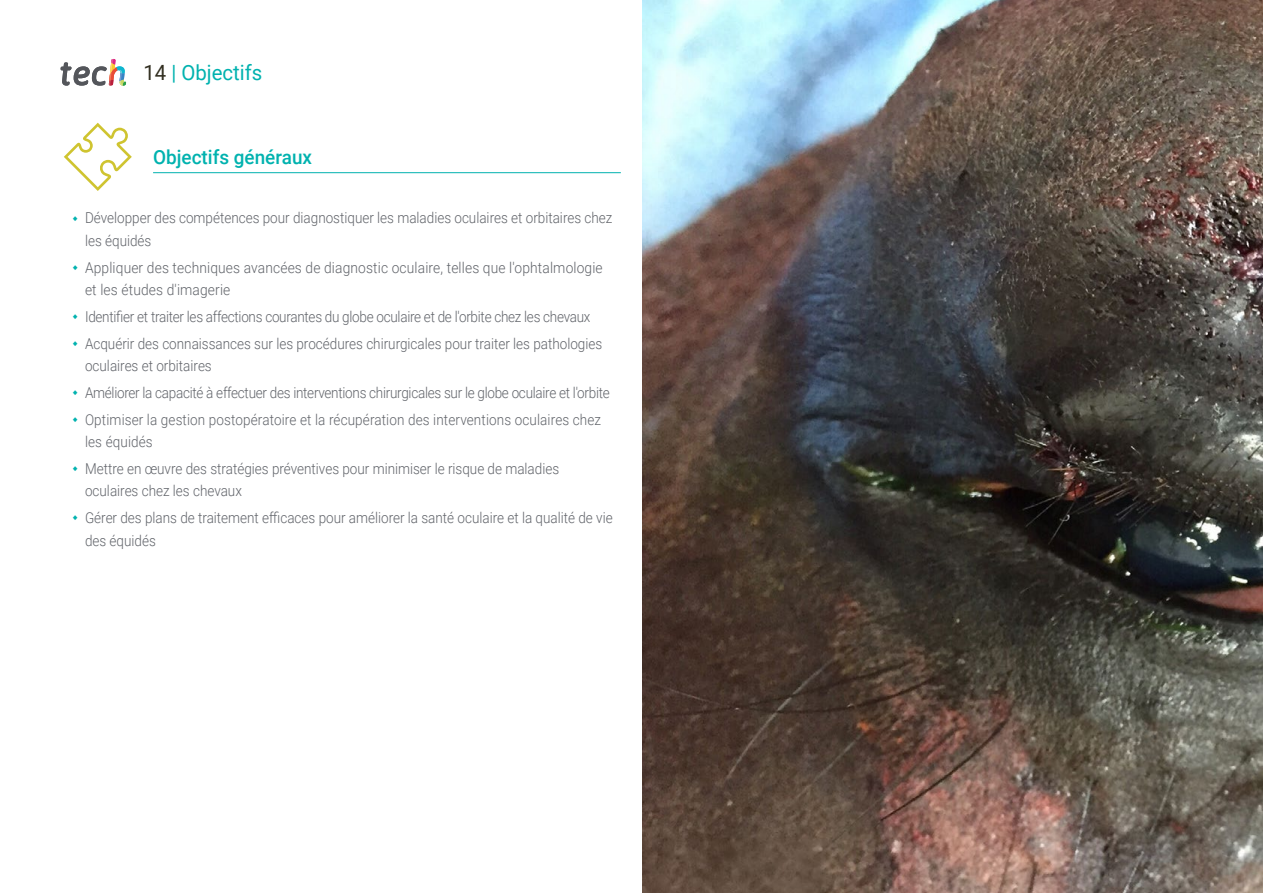
<style>
.page{position:relative;width:1263px;height:893px;background:#fff}
.page>*{position:absolute;margin:0;border:0;box-sizing:border-box;transform-origin:0 0}
.t1{font:21px "Roboto";color:#00b2af}
.t2{font:500 19.5px "Roboto";color:#00b2af}
.t3{font:300 15px/26.7px "Roboto";color:#61646a;scale:.9 1}
.t4{font:300 15px/22.5px "Roboto";color:#61646a;scale:.92 1}
.s1{color:#312e20}
</style>
<div class="page">
<img style="left:642px;top:0;width:621px;height:893px">
<hr style="left:153px;top:172px;width:468px;height:1px;background:#00b2af">
<svg style="left:64px;top:123px;width:68px;height:68px"></svg>
<svg style="left:61px;top:59px;width:65px;height:27px"></svg>
<h1 class="t1" style="left:144px;top:57px;width:120px"><span class="s1">14</span> | Objectifs</h1>
<h2 class="t2" style="left:153px;top:144px;width:160px">Objectifs généraux</h2>
<p class="t3" style="left:85px;top:206px;width:587px;line-height:22.5px">Développer des compétences pour diagnostiquer les maladies oculaires et orbitaires chez les équidés</p>
<p class="t4" style="left:85px;top:255px;width:564px">Appliquer des techniques avancées de diagnostic oculaire, telles que l'ophtalmologie et les études d'imagerie</p>
<p class="t3" style="left:85px;top:303px;width:576px">Identifier et traiter les affections courantes du globe oculaire et de l'orbite chez les chevaux<br>Acquérir des connaissances sur les procédures chirurgicales pour traiter les pathologies</p>
<p class="t3" style="left:85px;top:352px;width:585px">oculaires et orbitaires<br>Améliorer la capacité à effectuer des interventions chirurgicales sur le globe oculaire et l'orbite<br>Optimiser la gestion postopératoire et la récupération des interventions oculaires chez</p>
<p class="t3" style="left:85px;top:428px;width:528px">les équidés<br>Mettre en œuvre des stratégies préventives pour minimiser le risque de maladies</p>
<p class="t3" style="left:85px;top:477px;width:588px">oculaires chez les chevaux<br>Gérer des plans de traitement efficaces pour améliorer la santé oculaire et la qualité de vie</p>
<p class="t3" style="left:85px;top:526px;width:80px">des équidés</p>
</div>
